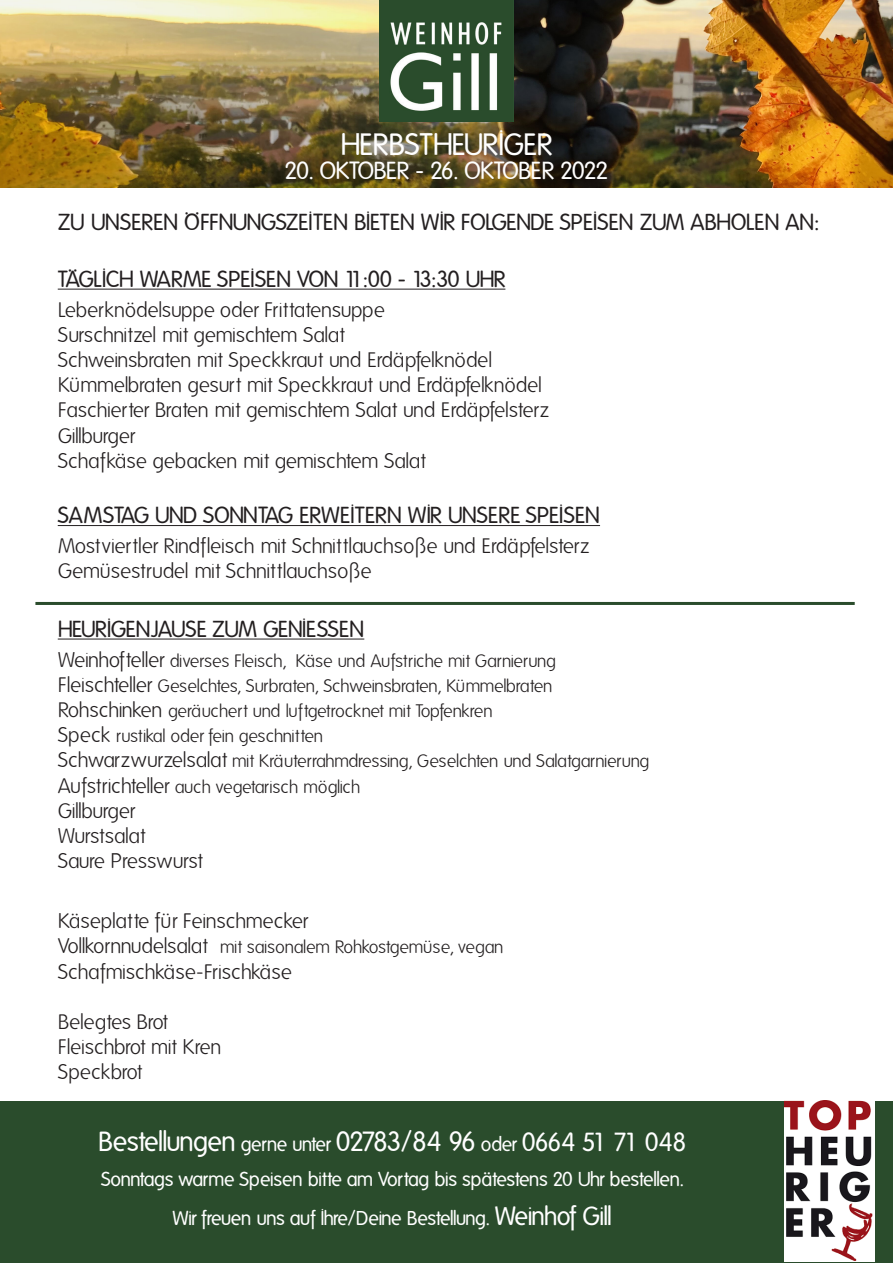
<style>
.page{position:relative;width:893px;height:1263px;background:#fff}
.page>*{position:absolute;margin:0;border:0;box-sizing:border-box;transform-origin:0 0}
.t1{font:30px "Folks";color:#fff}
.t2{font:27px "Folks";letter-spacing:-.065em;color:#fff}
.t3{font:24px "Folks";letter-spacing:-.035em;color:#fff}
.t4{font:22.5px "Folks";color:#231f20}
.t5{font:22.5px "Folks";letter-spacing:-.03em;color:#231f20}
.t6{font:300 21px/25.2px "Folks";letter-spacing:-.03em;color:#231f20}
.t7{font:300 21px "Folks";color:#231f20}
.t8{font:19.5px/39px "Folks";letter-spacing:-.06em;color:#fff;text-align:center}
.t9{font:300 18px/25.2px "Folks";letter-spacing:-.03em;color:#231f20}
.s1{font-size:21px}
.s2{font-size:19.5px}
.s3{font-size:25.5px}
</style>
<div class="page">
<img style="left:0;top:0;width:893px;height:187px">
<img style="left:380px;top:0;width:133px;height:121px">
<hr style="left:35px;top:602px;width:820px;height:3px;background:#2a4c2c">
<div style="left:0;top:1101px;width:893px;height:162px;background:#2a4c2c"></div>
<img style="left:785px;top:1100px;width:89px;height:162px">
<hr style="left:58px;top:289px;width:447px;height:1px;background:#231f20">
<hr style="left:58px;top:525px;width:542px;height:1px;background:#231f20">
<hr style="left:58px;top:638px;width:306px;height:1px;background:#231f20">
<h1 class="t1" style="left:340px;top:128px;width:214px">HERBSTHEURIGER</h1>
<p class="t3" style="left:285px;top:158px;width:325px">20. OKTOBER - 26. OKTOBER 2022</p>
<p class="t4" style="left:58px;top:209px;width:763px">ZU UNSEREN ÖFFNUNGSZEITEN BIETEN WIR FOLGENDE SPEISEN ZUM ABHOLEN AN:</p>
<p class="t4" style="left:58px;top:266px;width:449px">TÄGLICH WARME SPEISEN VON 11:00 - 13:30 UHR</p>
<p class="t6" style="left:58px;top:297px;width:493px">Leberknödelsuppe oder Frittatensuppe<br>Surschnitzel mit gemischtem Salat<br>Schweinsbraten mit Speckkraut und Erdäpfelknödel Kümmelbraten gesurt mit Speckkraut und Erdäpfelknödel Faschierter Braten mit gemischtem Salat und Erdäpfelsterz Gillburger<br>Schafkäse gebacken mit gemischtem Salat</p>
<p class="t4" style="left:58px;top:503px;width:544px">SAMSTAG UND SONNTAG ERWEITERN WIR UNSERE SPEISEN</p>
<p class="t6" style="left:58px;top:534px;width:533px">Mostviertler Rindfleisch mit Schnittlauchsoße und Erdäpfelsterz<br>Gemüsestrudel mit Schnittlauchsoße</p>
<p class="t5" style="left:58px;top:616px;width:308px">HEURIGENJAUSE ZUM GENIESSEN</p>
<p class="t9" style="left:58px;top:648px;width:593px"><span class="s1">Weinhofteller</span> diverses Fleisch, Käse und Aufstriche mit Garnierung <span class="s1">Fleischteller</span> Geselchtes, Surbraten, Schweinsbraten, Kümmelbraten <span class="s1">Rohschinken</span> geräuchert und luftgetrocknet mit Topfenkren<br><span class="s1">Speck</span> rustikal oder fein geschnitten<br><span class="s1">Schwarzwurzelsalat</span> mit Kräuterrahmdressing, Geselchten und Salatgarnierung <span class="s1">Aufstrichteller</span> auch vegetarisch möglich</p>
<p class="t6" style="left:58px;top:798px;width:147px">Gillburger<br>Wurstsalat<br>Saure Presswurst</p>
<p class="t6" style="left:58px;top:909px;width:252px">Käseplatte für Feinschmecker</p>
<p class="t9" style="left:58px;top:935px;width:447px"><span class="s1">Vollkornnudelsalat</span> mit saisonalem Rohkostgemüse, vegan</p>
<p class="t7" style="left:58px;top:960px;width:236px">Schafmischkäse-Frischkäse</p>
<p class="t6" style="left:58px;top:1009px;width:165px">Belegtes Brot<br>Fleischbrot mit Kren<br>Speckbrot</p>
<p class="t2" style="left:98px;top:1127px;width:590px">BESTELLUNGEN <span class="s2">GERNE UNTER</span> 02783/84 96 <span class="s2">ODER</span> <span class="s3">0664 51 71 048</span></p>
<p class="t8" style="left:101px;top:1160px;width:584px">SONNTAGS WARME SPEISEN BITTE AM VORTAG BIS SPÄTESTENS 20 UHR BESTELLEN.<br>WIR FREUEN UNS AUF IHRE/DEINE BESTELLUNG. <span class="s3">WEINHOF GILL</span></p>
</div>
